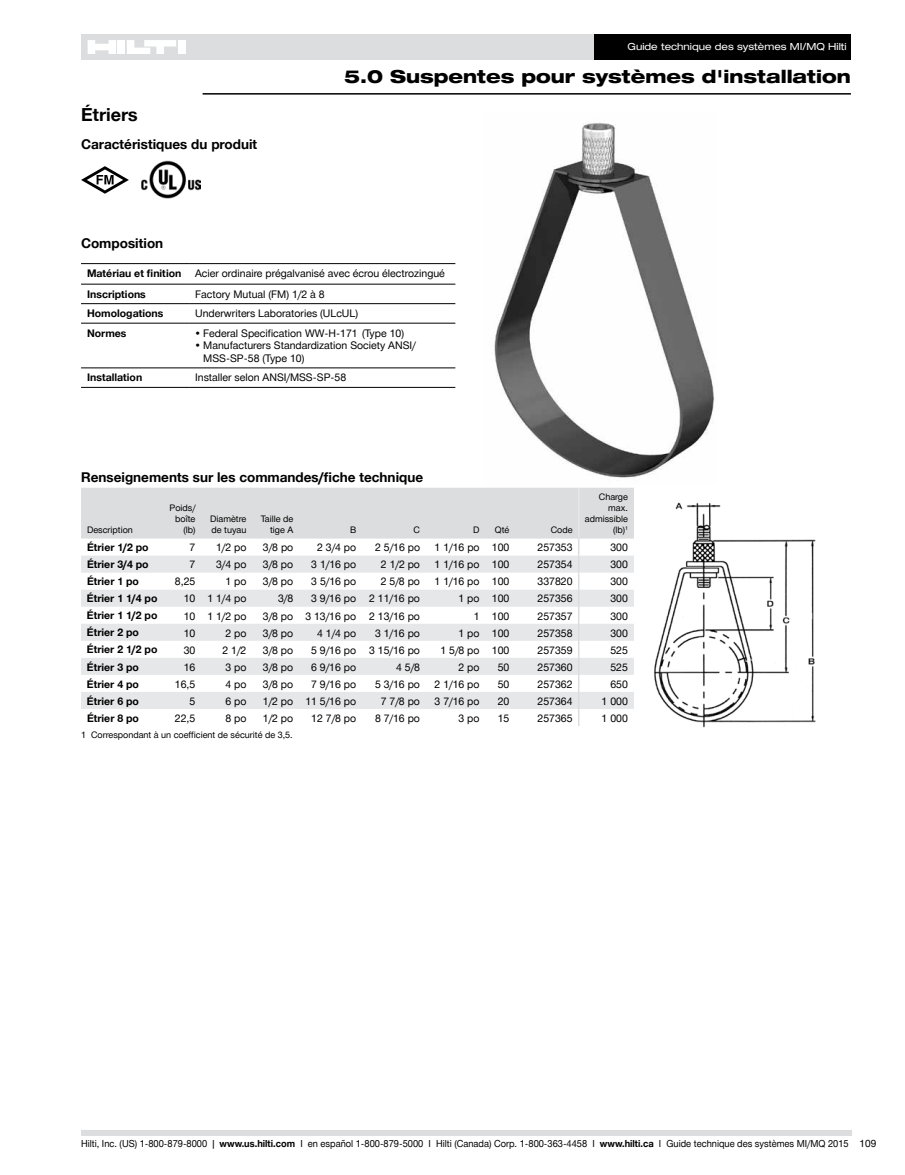
<style>
.page{position:relative;width:905px;height:1175px;background:#fff}
.page>*{position:absolute;margin:0;border:0;box-sizing:border-box;transform-origin:0 0}
.t1{font:800 expanded 18px "Hilti";color:#000}
.t2{font:700 18px "Hilti";color:#000}
.t3{font:700 13.5px "Hilti";color:#000}
.t4{font:10.5px/12.6px "Hilti";color:#000}
.t5{font:700 10.5px "Hilti";color:#000}
.t6{font:9.75px "Hilti";color:#000;scale:.95 1}
.t7{font:expanded 9.75px "Hilti";color:#fff}
.t8{font:9px/10.8px "Hilti";color:#000;text-align:right}
.s1{font-weight:700}
.s2{font-size:10.05px}
</style>
<div class="page">
<div style="left:81px;top:34px;width:513px;height:26px;background:#dcddde"></div>
<div style="left:594px;top:34px;width:256px;height:26px;background:#000"></div>
<hr style="left:202px;top:93px;width:648px;height:2px;background:#000">
<div style="left:81px;top:1129px;width:771px;height:6px;background:#dcddde"></div>
<div style="left:118px;top:40px;width:7px;height:14px;background:#fff"></div>
<div style="left:178px;top:40px;width:7px;height:14px;background:#fff"></div>
<svg style="left:88px;top:40px;width:28px;height:14px"></svg>
<svg style="left:127px;top:40px;width:49px;height:14px"></svg>
<img style="left:494px;top:122px;width:220px;height:356px">
<svg style="left:81px;top:488px;width:553px;height:238px"></svg>
<svg style="left:81px;top:166px;width:48px;height:28px"></svg>
<img style="left:141px;top:160px;width:60px;height:38px">
<hr style="left:81px;top:263px;width:108px;height:1px;background:#000">
<hr style="left:189px;top:263px;width:266px;height:1px;background:#000">
<hr style="left:81px;top:284px;width:108px;height:1px;background:#000">
<hr style="left:189px;top:284px;width:266px;height:1px;background:#000">
<hr style="left:81px;top:303px;width:108px;height:1px;background:#000">
<hr style="left:189px;top:303px;width:266px;height:1px;background:#000">
<hr style="left:81px;top:323px;width:108px;height:1px;background:#000">
<hr style="left:189px;top:323px;width:266px;height:1px;background:#000">
<hr style="left:81px;top:367px;width:108px;height:1px;background:#000">
<hr style="left:189px;top:367px;width:266px;height:1px;background:#000">
<hr style="left:81px;top:387px;width:108px;height:1px;background:#000">
<hr style="left:189px;top:387px;width:266px;height:1px;background:#000">
<img style="left:654px;top:502px;width:162px;height:225px">
<h1 class="t2" style="left:81px;top:101px;width:58px">Étriers</h1>
<p class="t3" style="left:81px;top:135px;width:178px">Caractéristiques du produit</p>
<p class="t7" style="left:627px;top:40px;width:220px">Guide technique des systèmes MI/MQ Hilti</p>
<h1 class="t1" style="left:344px;top:64px;width:508px">5.0 Suspentes pour systèmes d'installation</h1>
<p class="t3" style="left:81px;top:234px;width:84px">Composition</p>
<p class="t5" style="left:87px;top:266px;width:96px">Matériau et finition</p>
<p class="t4" style="left:195px;top:267px;width:251px">Acier ordinaire prégalvanisé avec écrou électrozingué</p>
<p class="t5" style="left:87px;top:286px;width:60px">Inscriptions</p>
<p class="t4" style="left:195px;top:287px;width:131px">Factory Mutual (FM) 1/2 à 8</p>
<p class="t5" style="left:87px;top:306px;width:78px">Homologations</p>
<p class="t4" style="left:195px;top:307px;width:164px">Underwriters Laboratories (ULcUL)</p>
<p class="t5" style="left:87px;top:325px;width:41px">Normes</p>
<p class="t4" style="left:195px;top:326px;width:210px">• Federal Specification WW-H-171 (Type 10)</p>
<p class="t4" style="left:203px;top:339px;width:214px;text-indent:-8px">• Manufacturers Standardization Society ANSI/<br>MSS-SP-58 (Type 10)</p>
<p class="t5" style="left:87px;top:370px;width:57px">Installation</p>
<p class="t4" style="left:195px;top:371px;width:153px">Installer selon ANSI/MSS-SP-58</p>
<p class="t3" style="left:81px;top:467px;width:343px">Renseignements sur les commandes/fiche technique</p>
<p class="t8" style="left:87px;top:524px;width:47px">Description</p>
<p class="t8" style="left:170px;top:502px;width:27px">Poids/ boîte (lb)</p>
<p class="t8" style="left:210px;top:513px;width:38px;text-align:left">Diamètre de tuyau</p>
<p class="t8" style="left:261px;top:513px;width:34px">Taille de tige A</p>
<p class="t8" style="left:350px;top:524px;width:8px">B</p>
<p class="t8" style="left:413px;top:524px;width:8px">C</p>
<p class="t8" style="left:473px;top:524px;width:8px">D</p>
<p class="t8" style="left:495px;top:524px;width:16px">Qté</p>
<p class="t8" style="left:551px;top:524px;width:23px">Code</p>
<p class="t8" style="left:585px;top:491px;width:45px">Charge max. admissible (lb)<sup>1</sup></p>
<p class="t5" style="left:87px;top:540px;width:63px">Étrier 1/2 po</p>
<p class="t4" style="left:189px;top:541px;width:7px">7</p>
<p class="t4" style="left:216px;top:541px;width:32px">1/2 po</p>
<p class="t4" style="left:263px;top:541px;width:32px">3/8 po</p>
<p class="t4" style="left:317px;top:541px;width:41px">2 3/4 po</p>
<p class="t4" style="left:375px;top:541px;width:46px">2 5/16 po</p>
<p class="t4" style="left:434px;top:541px;width:76px">1 1/16 po 100</p>
<p class="t4" style="left:537px;top:541px;width:37px">257353</p>
<p class="t4" style="left:610px;top:541px;width:19px">300</p>
<p class="t5" style="left:87px;top:557px;width:63px">Étrier 3/4 po</p>
<p class="t4" style="left:189px;top:558px;width:7px">7</p>
<p class="t4" style="left:216px;top:558px;width:32px">3/4 po</p>
<p class="t4" style="left:263px;top:558px;width:32px">3/8 po</p>
<p class="t4" style="left:311px;top:558px;width:46px">3 1/16 po</p>
<p class="t4" style="left:381px;top:558px;width:41px">2 1/2 po</p>
<p class="t4" style="left:434px;top:558px;width:76px">1 1/16 po 100</p>
<p class="t4" style="left:537px;top:558px;width:37px">257354</p>
<p class="t4" style="left:610px;top:558px;width:19px">300</p>
<p class="t5" style="left:87px;top:574px;width:53px">Étrier 1 po</p>
<p class="t4" style="left:175px;top:575px;width:22px">8,25</p>
<p class="t4" style="left:225px;top:575px;width:23px">1 po</p>
<p class="t4" style="left:263px;top:575px;width:32px">3/8 po</p>
<p class="t4" style="left:311px;top:575px;width:46px">3 5/16 po</p>
<p class="t4" style="left:381px;top:575px;width:41px">2 5/8 po</p>
<p class="t4" style="left:434px;top:575px;width:76px">1 1/16 po 100</p>
<p class="t4" style="left:537px;top:575px;width:37px">337820</p>
<p class="t4" style="left:610px;top:575px;width:19px">300</p>
<p class="t5" style="left:87px;top:591px;width:72px">Étrier 1 1/4 po</p>
<p class="t4" style="left:184px;top:592px;width:64px">10 1 1/4 po</p>
<p class="t4" style="left:278px;top:592px;width:17px">3/8</p>
<p class="t4" style="left:311px;top:592px;width:110px">3 9/16 po 2 11/16 po</p>
<p class="t4" style="left:458px;top:592px;width:52px">1 po 100</p>
<p class="t4" style="left:537px;top:592px;width:37px">257356</p>
<p class="t4" style="left:610px;top:592px;width:19px">300</p>
<p class="t5" style="left:87px;top:608px;width:72px">Étrier 1 1/2 po</p>
<p class="t4" style="left:184px;top:609px;width:64px">10 1 1/2 po</p>
<p class="t4" style="left:263px;top:609px;width:159px">3/8 po 3 13/16 po 2 13/16 po</p>
<p class="t4" style="left:473px;top:609px;width:37px">1 100</p>
<p class="t4" style="left:537px;top:609px;width:37px">257357</p>
<p class="t4" style="left:610px;top:609px;width:19px">300</p>
<p class="t5" style="left:87px;top:625px;width:53px">Étrier 2 po</p>
<p class="t4" style="left:184px;top:626px;width:13px">10</p>
<p class="t4" style="left:225px;top:626px;width:23px">2 po</p>
<p class="t4" style="left:263px;top:626px;width:32px">3/8 po</p>
<p class="t4" style="left:317px;top:626px;width:41px">4 1/4 po</p>
<p class="t4" style="left:375px;top:626px;width:46px">3 1/16 po</p>
<p class="t4" style="left:458px;top:626px;width:52px">1 po 100</p>
<p class="t4" style="left:537px;top:626px;width:37px">257358</p>
<p class="t4" style="left:610px;top:626px;width:19px">300</p>
<p class="t5" style="left:87px;top:642px;width:72px">Étrier 2 1/2 po</p>
<p class="t4" style="left:184px;top:643px;width:13px">30</p>
<p class="t4" style="left:222px;top:643px;width:25px">2 1/2</p>
<p class="t4" style="left:263px;top:643px;width:32px">3/8 po</p>
<p class="t4" style="left:311px;top:643px;width:110px">5 9/16 po 3 15/16 po</p>
<p class="t4" style="left:440px;top:643px;width:70px">1 5/8 po 100</p>
<p class="t4" style="left:537px;top:643px;width:37px">257359</p>
<p class="t4" style="left:610px;top:643px;width:19px">525</p>
<p class="t5" style="left:87px;top:659px;width:53px">Étrier 3 po</p>
<p class="t4" style="left:184px;top:660px;width:13px">16</p>
<p class="t4" style="left:225px;top:660px;width:23px">3 po</p>
<p class="t4" style="left:263px;top:660px;width:32px">3/8 po</p>
<p class="t4" style="left:311px;top:660px;width:46px">6 9/16 po</p>
<p class="t4" style="left:396px;top:660px;width:25px">4 5/8</p>
<p class="t4" style="left:458px;top:660px;width:23px">2 po</p>
<p class="t4" style="left:497px;top:660px;width:13px">50</p>
<p class="t4" style="left:537px;top:660px;width:37px">257360</p>
<p class="t4" style="left:610px;top:660px;width:19px">525</p>
<p class="t5" style="left:87px;top:676px;width:53px">Étrier 4 po</p>
<p class="t4" style="left:175px;top:677px;width:22px">16,5</p>
<p class="t4" style="left:225px;top:677px;width:23px">4 po</p>
<p class="t4" style="left:263px;top:677px;width:32px">3/8 po</p>
<p class="t4" style="left:311px;top:677px;width:46px">7 9/16 po</p>
<p class="t4" style="left:375px;top:677px;width:46px">5 3/16 po</p>
<p class="t4" style="left:434px;top:677px;width:46px">2 1/16 po</p>
<p class="t4" style="left:497px;top:677px;width:13px">50</p>
<p class="t4" style="left:537px;top:677px;width:37px">257362</p>
<p class="t4" style="left:610px;top:677px;width:19px">650</p>
<p class="t5" style="left:87px;top:693px;width:53px">Étrier 6 po</p>
<p class="t4" style="left:189px;top:694px;width:7px">5</p>
<p class="t4" style="left:225px;top:694px;width:23px">6 po</p>
<p class="t4" style="left:263px;top:694px;width:95px">1/2 po 11 5/16 po</p>
<p class="t4" style="left:381px;top:694px;width:41px">7 7/8 po</p>
<p class="t4" style="left:434px;top:694px;width:46px">3 7/16 po</p>
<p class="t4" style="left:497px;top:694px;width:13px">20</p>
<p class="t4" style="left:537px;top:694px;width:37px">257364</p>
<p class="t4" style="left:601px;top:694px;width:28px">1 000</p>
<p class="t5" style="left:87px;top:710px;width:53px">Étrier 8 po</p>
<p class="t4" style="left:175px;top:711px;width:22px">22,5</p>
<p class="t4" style="left:225px;top:711px;width:23px">8 po</p>
<p class="t4" style="left:263px;top:711px;width:32px">1/2 po</p>
<p class="t4" style="left:311px;top:711px;width:46px">12 7/8 po</p>
<p class="t4" style="left:375px;top:711px;width:46px">8 7/16 po</p>
<p class="t4" style="left:458px;top:711px;width:23px">3 po</p>
<p class="t4" style="left:497px;top:711px;width:13px">15</p>
<p class="t4" style="left:537px;top:711px;width:37px">257365</p>
<p class="t4" style="left:601px;top:711px;width:28px">1 000</p>
<p class="t8" style="left:81px;top:729px;width:213px">1 Correspondant à un coefficient de sécurité de 3,5.</p>
<p class="t6" style="left:81px;top:1136px;width:838px">Hilti, Inc. (US) 1-800-879-8000 | <span class="s1">www.us.hilti.com</span> I en español 1-800-879-5000 I Hilti (Canada) Corp. 1-800-363-4458 I <span class="s1">www.hilti.ca</span> I Guide technique des systèmes MI/MQ 2015 <span class="s2">109</span></p>
</div>
